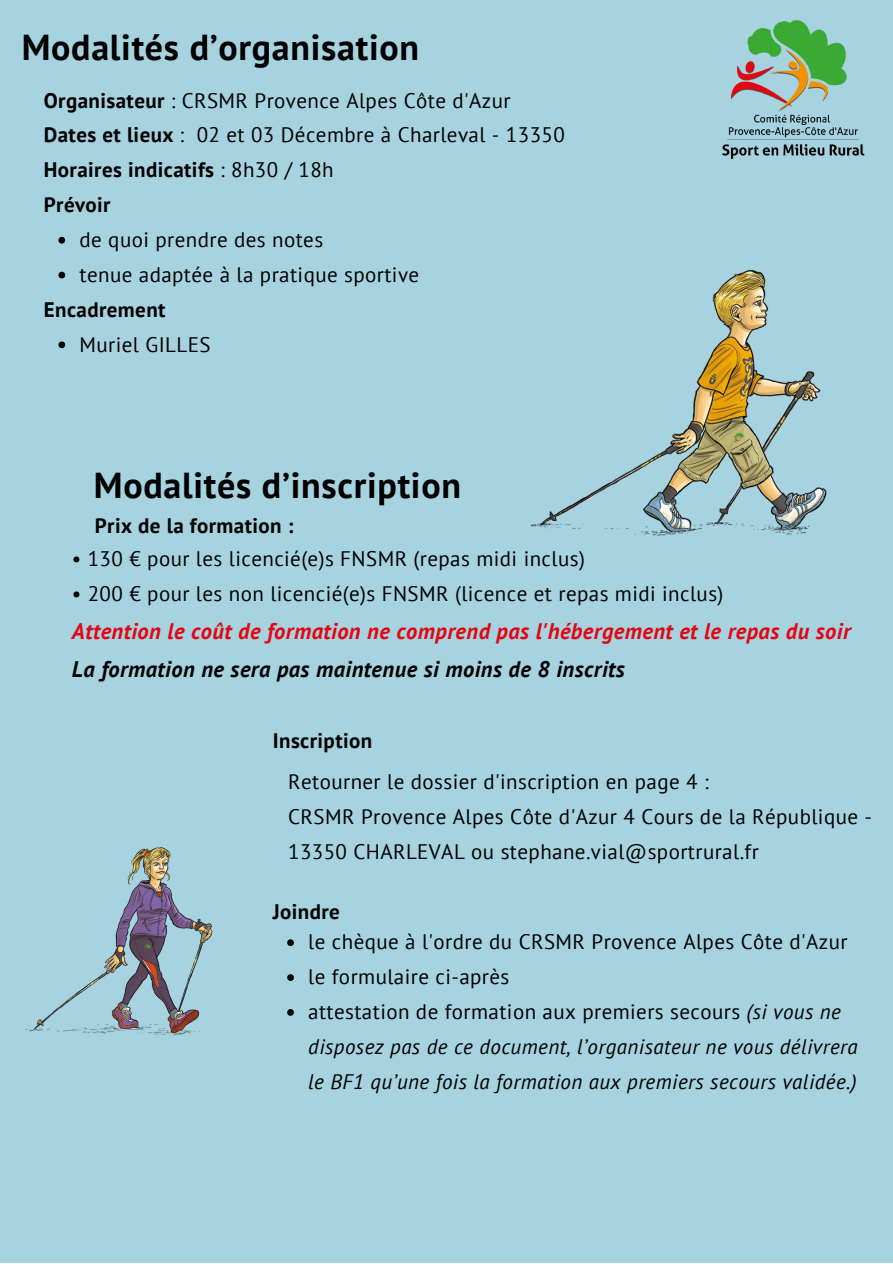
<style>
.page{position:relative;width:893px;height:1264px;background:#fff}
.page>*{position:absolute;margin:0;border:0;box-sizing:border-box;transform-origin:0 0}
.t1{font:700 36px "PT Sans";letter-spacing:.02em;color:#000}
.t2{font:italic 700 22.5px "PT Sans";letter-spacing:.02em;color:#e30613}
.t3{font:italic 700 22.5px "PT Sans";letter-spacing:.02em;color:#000}
.t4{font:21px/34.8px "PT Sans";letter-spacing:.02em;color:#000}
.t5{font:italic 21px/34.8px "PT Sans";letter-spacing:.02em;color:#000}
.t6{font:700 21px "PT Sans";letter-spacing:.02em;color:#000}
.s1{font-weight:700}
.s2{font-weight:400}
.s3{font-style:normal}
</style>
<div class="page">
<div style="left:0;top:0;width:892px;height:1262px;background:#a6d3df"></div>
<svg style="left:58px;top:237px;width:7px;height:6px"></svg>
<svg style="left:58px;top:272px;width:7px;height:6px"></svg>
<svg style="left:58px;top:341px;width:7px;height:7px"></svg>
<svg style="left:287px;top:939px;width:7px;height:7px"></svg>
<svg style="left:287px;top:974px;width:7px;height:6px"></svg>
<svg style="left:287px;top:1009px;width:7px;height:6px"></svg>
<img style="left:722px;top:20px;width:143px;height:139px">
<img style="left:530px;top:269px;width:297px;height:267px">
<img style="left:25px;top:847px;width:188px;height:189px">
<p class="t1" style="left:22px;top:23px;width:399px">Modalités d’organisation</p>
<p class="t4" style="left:44px;top:82px;width:468px"><span class="s1">Organisateur</span> : CRSMR Provence Alpes Côte d'Azur</p>
<p class="t4" style="left:44px;top:117px;width:522px"><span class="s1">Dates et lieux</span> : 02 et 03 Décembre à Charleval - 13350</p>
<p class="t6" style="left:44px;top:156px;width:291px">Horaires indicatifs <span class="s2">: 8h30 / 18h</span></p>
<p class="t6" style="left:44px;top:191px;width:68px">Prévoir</p>
<p class="t4" style="left:79px;top:222px;width:245px">de quoi prendre des notes</p>
<p class="t4" style="left:79px;top:257px;width:341px">tenue adaptée à la pratique sportive</p>
<p class="t6" style="left:44px;top:295px;width:123px">Encadrement</p>
<p class="t4" style="left:79px;top:326px;width:133px">Muriel GILLES</p>
<p class="t1" style="left:94px;top:461px;width:368px">Modalités d’inscription</p>
<p class="t6" style="left:95px;top:511px;width:200px">Prix de la formation :</p>
<p class="t4" style="left:72px;top:541px;width:514px">• 130 € pour les licencié(e)s FNSMR (repas midi inclus)</p>
<p class="t4" style="left:72px;top:575px;width:653px">• 200 € pour les non licencié(e)s FNSMR (licence et repas midi inclus)</p>
<p class="t2" style="left:72px;top:616px;width:780px">Attention le coût de formation ne comprend pas l'hébergement et le repas du soir</p>
<p class="t3" style="left:72px;top:654px;width:554px">La formation ne sera pas maintenue si moins de 8 inscrits</p>
<p class="t6" style="left:273px;top:726px;width:101px">Inscription</p>
<p class="t4" style="left:288px;top:764px;width:422px">Retourner le dossier d'inscription en page 4 :</p>
<p class="t4" style="left:288px;top:798px;width:585px">CRSMR Provence Alpes Côte d'Azur 4 Cours de la République -<br>13350 CHARLEVAL ou stephane.vial@sportrural.fr</p>
<p class="t6" style="left:273px;top:897px;width:69px">Joindre</p>
<p class="t4" style="left:308px;top:924px;width:540px">le chèque à l'ordre du CRSMR Provence Alpes Côte d'Azur</p>
<p class="t4" style="left:308px;top:959px;width:203px">le formulaire ci-après</p>
<p class="t5" style="left:308px;top:993px;width:551px"><span class="s3">attestation de formation aux premiers secours</span> (si vous ne disposez pas de ce document, l’organisateur ne vous délivrera le BF1 qu’une fois la formation aux premiers secours validée.)</p>
</div>
